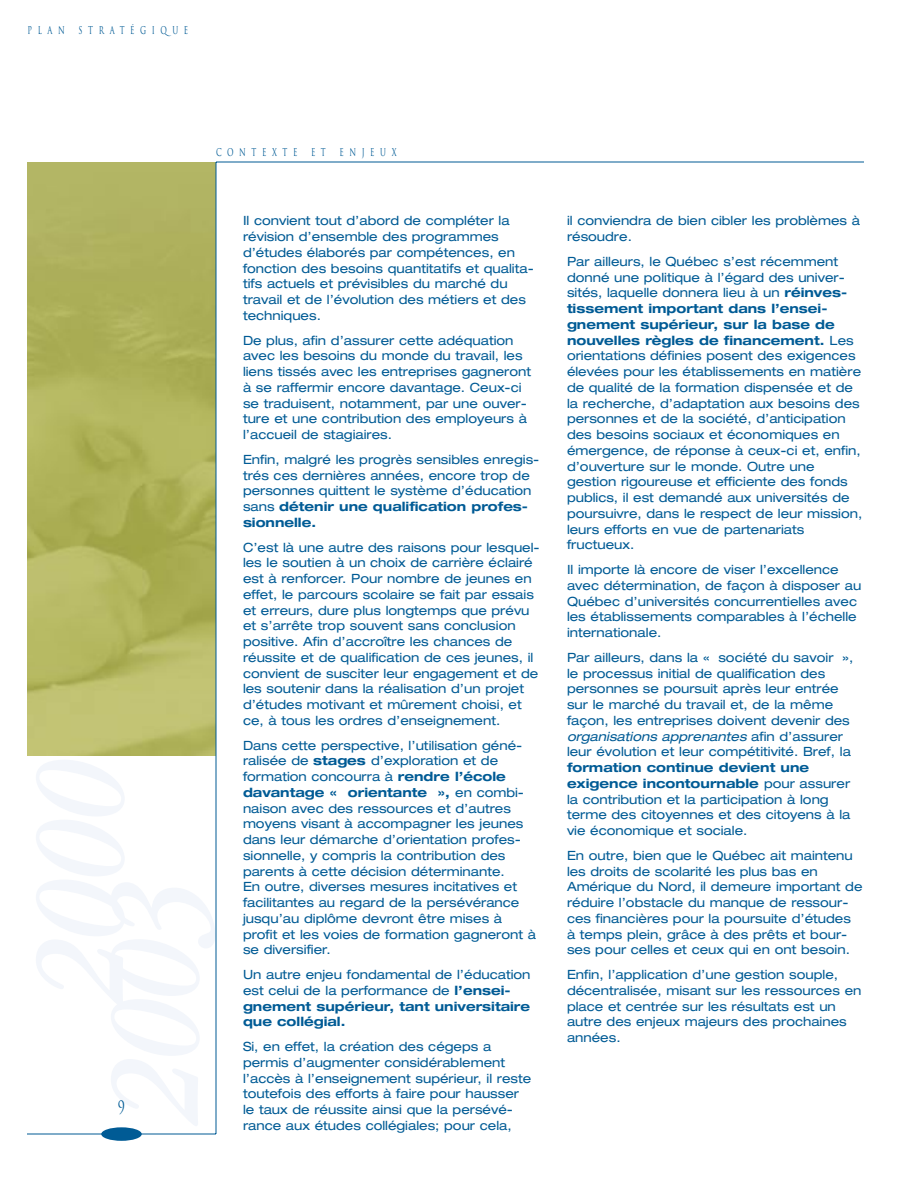
<style>
.page{position:relative;width:918px;height:1188px;background:#fff}
.page>*{position:absolute;margin:0;border:0;box-sizing:border-box;transform-origin:0 0}
.t1{font:18px "Trajan";color:#005b95;scale:.68 1}
.t2{font:expanded 12.75px/15.8px "Helvetica Neue";color:#005b95}
.t3{font:10.5px "Trajan";letter-spacing:.78em;color:#005b95;scale:.68 1}
.s1{font-weight:700}
.s2{font-style:italic}
</style>
<div class="page">
<img style="left:27px;top:162px;width:189px;height:594px">
<hr style="left:216px;top:162px;width:648px;height:1px;background:#005b95">
<hr style="left:27px;top:1134px;width:189px;height:1px;background:#005b95">
<hr style="left:216px;top:162px;width:1px;height:972px;background:#005b95">
<div style="left:101px;top:1127px;width:41px;height:14px;background:#005b95;border-radius:50%"></div>
<p class="t3" style="left:28px;top:24px;width:56px">PLAN</p>
<p class="t3" style="left:79px;top:24px;width:163px">STRATÉGIQUE</p>
<h1 class="t1" style="left:118px;top:1097px;width:12px">9</h1>
<p class="t3" style="left:216px;top:147px;width:121px">CONTEXTE</p>
<p class="t3" style="left:311px;top:147px;width:23px">E T</p>
<p class="t3" style="left:340px;top:147px;width:85px">ENJEUX</p>
<p class="t2" style="left:243px;top:214px;width:292px">Il convient tout d’abord de compléter la révision d’ensemble des programmes d’études élaborés par compétences, en fonction des besoins quantitatifs et qualita&shy;tifs actuels et prévisibles du marché du travail et de l’évolution des métiers et des techniques.</p>
<p class="t2" style="left:243px;top:333px;width:290px">De plus, afin d’assurer cette adéquation avec les besoins du monde du travail, les liens tissés avec les entreprises gagneront à se raffermir encore davantage. Ceux-ci se traduisent, notamment, par une ouver&shy;ture et une contribution des employeurs à l’accueil de stagiaires.</p>
<p class="t2" style="left:243px;top:453px;width:298px">Enfin, malgré les progrès sensibles enregis&shy;trés ces dernières années, encore trop de personnes quittent le système d’éducation sans <span class="s1">détenir une qualification profes&shy;sionnelle.</span></p>
<p class="t2" style="left:243px;top:540px;width:298px">C’est là une autre des raisons pour lesquel&shy;les le soutien à un choix de carrière éclairé est à renforcer. Pour nombre de jeunes en effet, le parcours scolaire se fait par essais et erreurs, dure plus longtemps que prévu et s’arrête trop souvent sans conclusion positive. Afin d’accroître les chances de réussite et de qualification de ces jeunes, il convient de susciter leur engagement et de les soutenir dans la réalisation d’un projet d’études motivant et mûrement choisi, et ce, à tous les ordres d’enseignement.</p>
<p class="t2" style="left:243px;top:738px;width:295px">Dans cette perspective, l’utilisation géné&shy;ralisée de <span class="s1">stages</span> d’exploration et de formation concourra à <span class="s1">rendre l’école davantage « orientante »,</span> en combi&shy;naison avec des ressources et d’autres moyens visant à accompagner les jeunes dans leur démarche d’orientation profes&shy;sionnelle, y compris la contribution des parents à cette décision déterminante.<br>En outre, diverses mesures incitatives et facilitantes au regard de la persévérance jusqu’au diplôme devront être mises à profit et les voies de formation gagneront à se diversifier.</p>
<p class="t2" style="left:243px;top:968px;width:289px">Un autre enjeu fondamental de l’éducation est celui de la performance de <span class="s1">l’ensei&shy;gnement supérieur, tant universitaire que collégial.</span></p>
<p class="t2" style="left:243px;top:1040px;width:290px">Si, en effet, la création des cégeps a permis d’augmenter considérablement l’accès à l’enseignement supérieur, il reste toutefois des efforts à faire pour hausser le taux de réussite ainsi que la persévé&shy;rance aux études collégiales; pour cela,</p>
<p class="t2" style="left:567px;top:214px;width:295px">il conviendra de bien cibler les problèmes à résoudre.</p>
<p class="t2" style="left:567px;top:255px;width:297px">Par ailleurs, le Québec s’est récemment donné une politique à l’égard des univer&shy;sités, laquelle donnera lieu à un <span class="s1">réinves&shy;tissement important dans l’ensei&shy;gnement supérieur, sur la base de nouvelles règles de financement.</span> Les orientations définies posent des exigences élevées pour les établissements en matière de qualité de la formation dispensée et de la recherche, d’adaptation aux besoins des personnes et de la société, d’anticipation des besoins sociaux et économiques en émergence, de réponse à ceux-ci et, enfin, d’ouverture sur le monde. Outre une gestion rigoureuse et efficiente des fonds publics, il est demandé aux universités de poursuivre, dans le respect de leur mission, leurs efforts en vue de partenariats fructueux.</p>
<p class="t2" style="left:567px;top:563px;width:296px">Il importe là encore de viser l’excellence avec détermination, de façon à disposer au Québec d’universités concurrentielles avec les établissements comparables à l’échelle internationale.</p>
<p class="t2" style="left:567px;top:651px;width:288px">Par ailleurs, dans la « société du savoir », le processus initial de qualification des personnes se poursuit après leur entrée sur le marché du travail et, de la même façon, les entreprises doivent devenir des <span class="s2">organisations apprenantes</span> afin d’assurer leur évolution et leur compétitivité. Bref, la</p>
<p class="t2" style="left:567px;top:761px;width:285px"><span class="s1">formation continue devient une exigence incontournable</span> pour assurer la contribution et la participation à long terme des citoyennes et des citoyens à la vie économique et sociale.</p>
<p class="t2" style="left:567px;top:849px;width:297px">En outre, bien que le Québec ait maintenu les droits de scolarité les plus bas en Amérique du Nord, il demeure important de réduire l’obstacle du manque de ressour&shy;ces financières pour la poursuite d’études<br>à temps plein, grâce à des prêts et bour&shy;ses pour celles et ceux qui en ont besoin.</p>
<p class="t2" style="left:567px;top:968px;width:296px">Enfin, l’application d’une gestion souple, décentralisée, misant sur les ressources en place et centrée sur les résultats est un autre des enjeux majeurs des prochaines années.</p>
</div>
